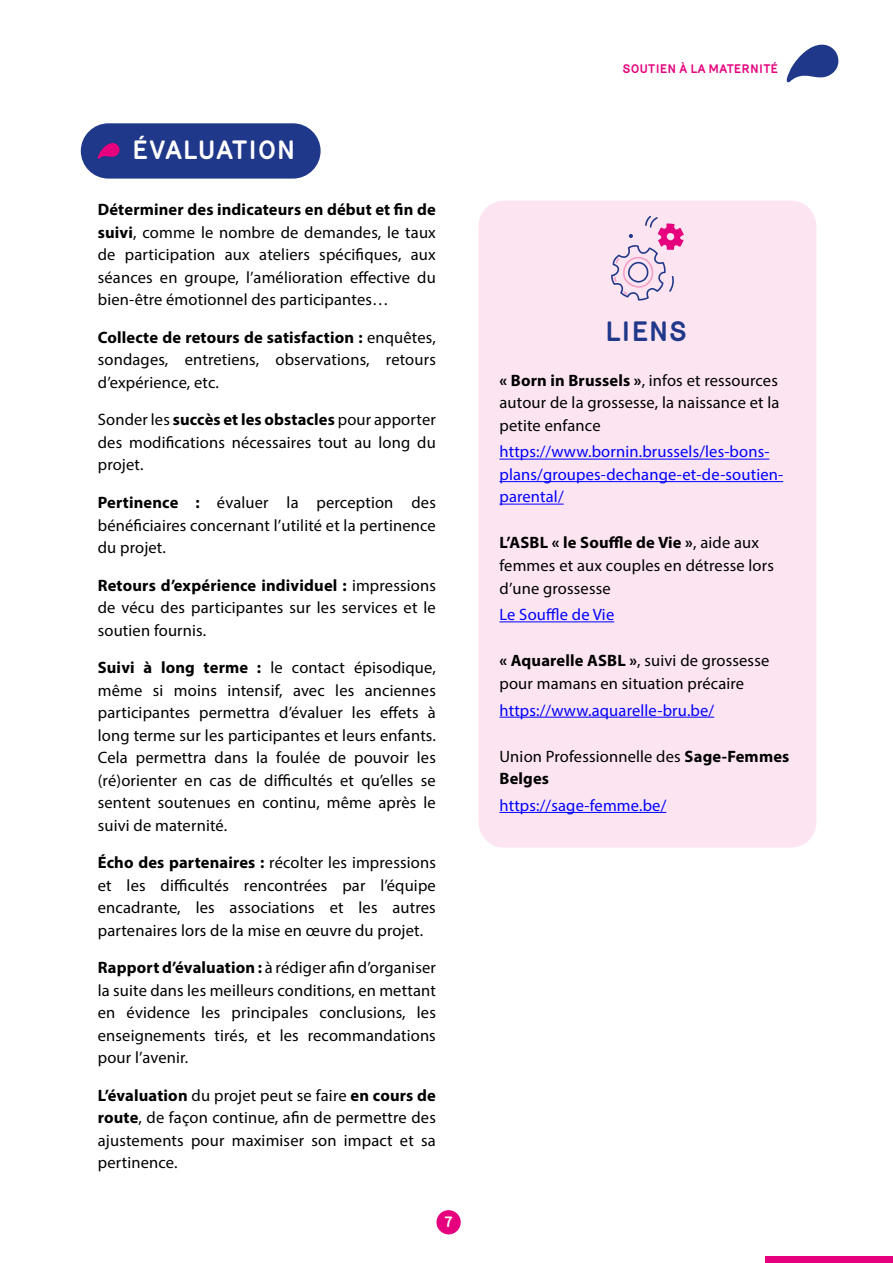
<style>
.page{position:relative;width:893px;height:1263px;background:#fff}
.page>*{position:absolute;margin:0;border:0;box-sizing:border-box;transform-origin:0 0}
.t1{font:700 27px "Mercury";letter-spacing:.01em;color:#20388a}
.t2{font:700 25.5px "Mercury";letter-spacing:.01em;color:#fff}
.t3{font:16.5px/22.5px "Myriad Pro";letter-spacing:.01em;color:#000;text-align:justify}
.t4{font:16.5px/22.5px "Myriad Pro";letter-spacing:.01em;color:#00f}
.t5{font:700 15px "Mercury";color:#fff}
.t6{font:700 12px "Mercury";color:#e6007d}
.s1{font-weight:700}
</style>
<div class="page">
<div style="left:765px;top:1256px;width:128px;height:7px;background:#e6007d"></div>
<div style="left:436px;top:1210px;width:25px;height:24px;background:#e6007d;border-radius:50%"></div>
<svg style="left:786px;top:45px;width:52px;height:37px"></svg>
<div style="left:81px;top:123px;width:240px;height:56px;background:#20388a;border-radius:28px"></div>
<svg style="left:98px;top:143px;width:22px;height:16px"></svg>
<div style="left:478px;top:201px;width:338px;height:647px;background:#fce5f1;border-radius:26px"></div>
<hr style="left:499px;top:459px;width:270px;height:1px;background:#00f">
<hr style="left:499px;top:481px;width:284px;height:1px;background:#00f">
<hr style="left:499px;top:504px;width:65px;height:1px;background:#00f">
<hr style="left:499px;top:621px;width:115px;height:1px;background:#00f">
<hr style="left:499px;top:717px;width:215px;height:1px;background:#00f">
<hr style="left:499px;top:812px;width:167px;height:1px;background:#00f">
<svg style="left:611px;top:216px;width:73px;height:84px"></svg>
<h2 class="t2" style="left:132px;top:135px;width:164px">ÉVALUATION</h2>
<p class="t3" style="left:98px;top:198px;width:340px"><span class="s1">Déterminer des indicateurs en début et fin de suivi</span>, comme le nombre de demandes, le taux de participation aux ateliers spécifiques, aux séances en groupe, l’amélioration effective du bien-être émotionnel des participantes…</p>
<p class="t3" style="left:98px;top:326px;width:340px"><span class="s1">Collecte de retours de satisfaction :</span> enquêtes, sondages, entretiens, observations, retours d’expérience, etc.</p>
<p class="t3" style="left:98px;top:408px;width:340px">Sonder les <span class="s1">succès et les obstacles</span> pour apporter des modifications nécessaires tout au long du projet.</p>
<p class="t3" style="left:98px;top:491px;width:340px"><span class="s1">Pertinence :</span> évaluer la perception des bénéficiaires concernant l’utilité et la pertinence du projet.</p>
<p class="t3" style="left:98px;top:573px;width:340px"><span class="s1">Retours d’expérience individuel :</span> impressions de vécu des participantes sur les services et le soutien fournis.</p>
<p class="t3" style="left:98px;top:656px;width:340px"><span class="s1">Suivi à long terme :</span> le contact épisodique, même si moins intensif, avec les anciennes participantes permettra d’évaluer les effets à long terme sur les participantes et leurs enfants.<br>Cela permettra dans la foulée de pouvoir les (ré)orienter en cas de difficultés et qu’elles se sentent soutenues en continu, même après le suivi de maternité.</p>
<p class="t3" style="left:98px;top:851px;width:340px"><span class="s1">Écho des partenaires :</span> récolter les impressions et les difficultés rencontrées par l’équipe encadrante, les associations et les autres partenaires lors de la mise en œuvre du projet.</p>
<p class="t3" style="left:98px;top:956px;width:340px"><span class="s1">Rapport d’évaluation :</span> à rédiger afin d’organiser la suite dans les meilleurs conditions, en mettant en évidence les principales conclusions, les enseignements tirés, et les recommandations pour l’avenir.</p>
<p class="t3" style="left:98px;top:1084px;width:340px"><span class="s1">L’évaluation</span> du projet peut se faire <span class="s1">en cours de route</span>, de façon continue, afin de permettre des ajustements pour maximiser son impact et sa pertinence.</p>
<p class="t5" style="left:444px;top:1213px;width:10px">7</p>
<p class="t6" style="left:623px;top:62px;width:157px">SOUTIEN À LA MATERNITÉ</p>
<h1 class="t1" style="left:605px;top:315px;width:84px">LIENS</h1>
<p class="t3" style="left:499px;top:369px;width:282px"><span class="s1">« Born in Brussels »</span>, infos et ressources autour de la grossesse, la naissance et la petite enfance</p>
<p class="t4" style="left:499px;top:440px;width:285px">https://www.bornin.brussels/les-bons&shy;plans/groupes-dechange-et-de-soutien&shy;parental/</p>
<p class="t3" style="left:499px;top:531px;width:276px;text-align:left"><span class="s1">L’ASBL « le Souffle de Vie »</span>, aide aux femmes et aux couples en détresse lors d’une grossesse</p>
<p class="t4" style="left:499px;top:603px;width:116px">Le Souffle de Vie</p>
<p class="t3" style="left:499px;top:649px;width:271px"><span class="s1">« Aquarelle ASBL »</span>, suivi de grossesse pour mamans en situation précaire</p>
<p class="t4" style="left:499px;top:698px;width:216px">https://www.aquarelle-bru.be/</p>
<p class="t3" style="left:499px;top:744px;width:291px">Union Professionnelle des <span class="s1">Sage-Femmes<br>Belges</span></p>
<p class="t4" style="left:499px;top:794px;width:168px">https://sage-femme.be/</p>
</div>
